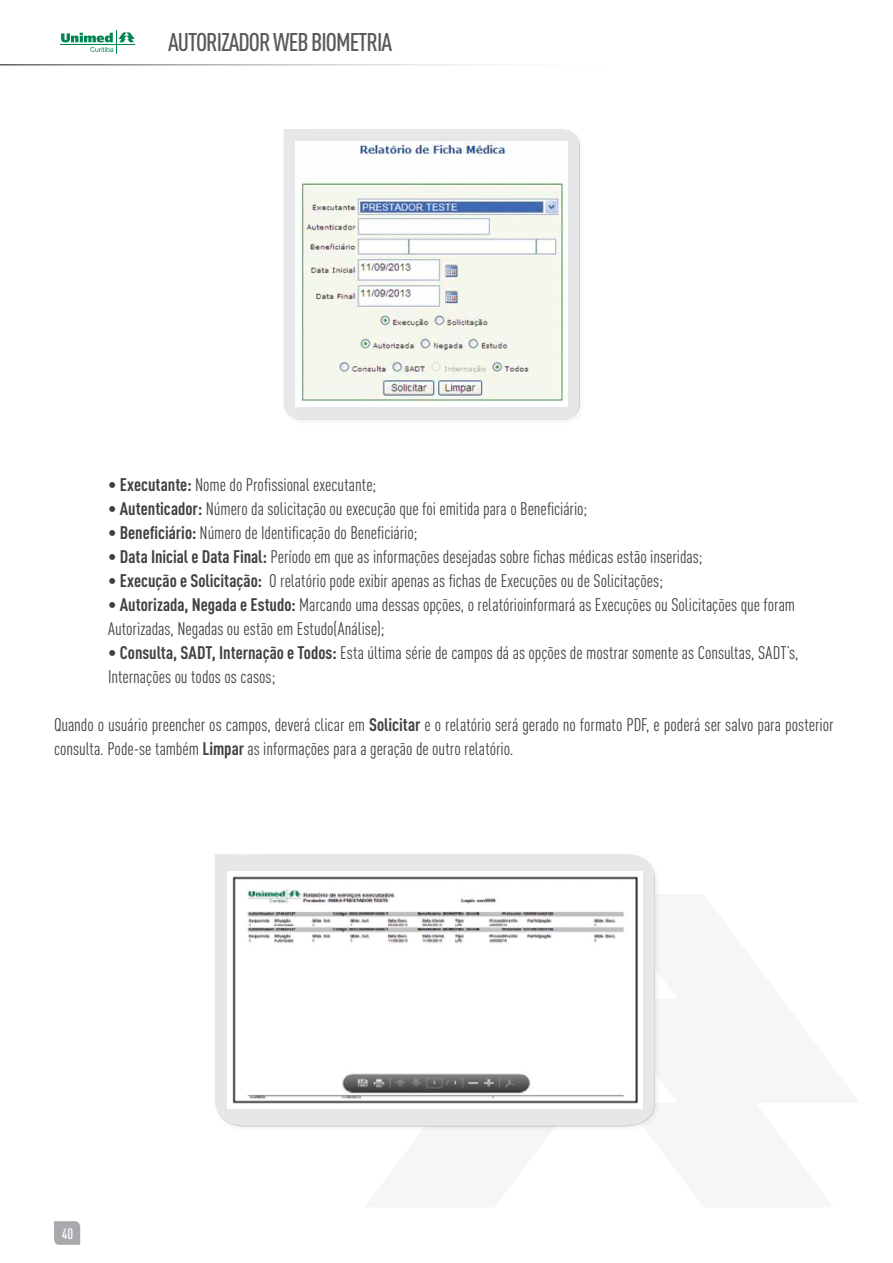
<style>
.page{position:relative;width:893px;height:1263px;background:#fff}
.page>*{position:absolute;margin:0;border:0;box-sizing:border-box;transform-origin:0 0}
.t1{font:500 25.2px "DIN Cond";letter-spacing:-.04em;color:#58595b}
.t2{font:18px/24px "DIN Cond";color:#414042}
.t3{font:500 15px "DIN Cond";color:#fff}
.s1{font-weight:700}
</style>
<div class="page">
<hr style="left:60px;top:45px;width:75px;height:1px;background:#008752">
<svg style="left:61px;top:31px;width:74px;height:23px"></svg>
<div style="left:212px;top:851px;width:450px;height:282px;background:#f8f8f8"></div>
<div style="left:214px;top:853px;width:442px;height:260px;background:#e6e7e8"></div>
<div style="left:214px;top:863px;width:442px;height:264px;background:#e6e7e8"></div>
<div style="left:283px;top:128px;width:297px;height:283px;background:#e6e7e8"></div>
<div style="left:283px;top:135px;width:297px;height:286px;background:#e6e7e8"></div>
<img style="left:295px;top:142px;width:273px;height:265px">
<img style="left:227px;top:871px;width:415px;height:238px">
<svg style="left:54px;top:1221px;width:26px;height:24px"></svg>
<h1 class="t1" style="left:168px;top:27px;width:226px">AUTORIZADOR WEB BIOMETRIA</h1>
<p class="t2" style="left:108px;top:472px;width:270px">• <span class="s1">Executante:</span> Nome do Profissional executante;</p>
<p class="t2" style="left:108px;top:496px;width:481px">• <span class="s1">Autenticador:</span> Número da solicitação ou execução que foi emitida para o Beneficiário;</p>
<p class="t2" style="left:108px;top:520px;width:311px">• <span class="s1">Beneficiário:</span> Número de Identificação do Beneficiário;</p>
<p class="t2" style="left:108px;top:544px;width:596px">• <span class="s1">Data Inicial e Data Final:</span> Período em que as informações desejadas sobre fichas médicas estão inseridas;</p>
<p class="t2" style="left:108px;top:568px;width:557px">• <span class="s1">Execução e Solicitação:</span> O relatório pode exibir apenas as fichas de Execuções ou de Solicitações;</p>
<p class="t2" style="left:108px;top:592px;width:689px">• <span class="s1">Autorizada, Negada e Estudo:</span> Marcando uma dessas opções, o relatórioinformará as Execuções ou Solicitações que foram<br>Autorizadas, Negadas ou estão em Estudo(Análise);</p>
<p class="t2" style="left:108px;top:640px;width:692px">• <span class="s1">Consulta, SADT, Internação e Todos:</span> Esta última série de campos dá as opções de mostrar somente as Consultas, SADT’s,<br>Internações ou todos os casos;</p>
<p class="t2" style="left:54px;top:712px;width:781px">Quando o usuário preencher os campos, deverá clicar em <span class="s1">Solicitar</span> e o relatório será gerado no formato PDF, e poderá ser salvo para posterior consulta. Pode-se também <span class="s1">Limpar</span> as informações para a geração de outro relatório.</p>
<p class="t3" style="left:62px;top:1224px;width:13px">40</p>
</div>
